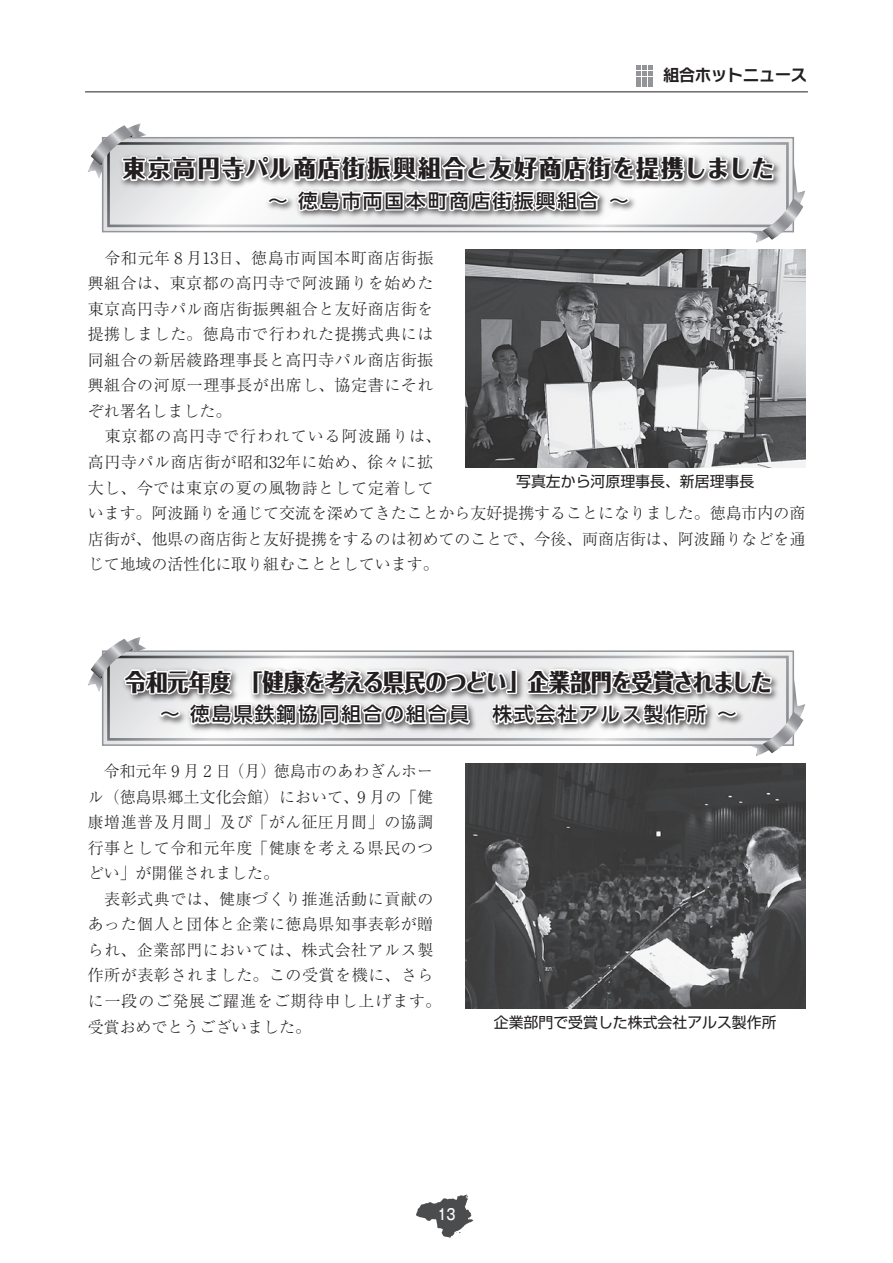
<style>
.page{position:relative;width:893px;height:1263px;background:#fff}
.page>*{position:absolute;margin:0;border:0;box-sizing:border-box;transform-origin:0 0}
.t1{font:800 23.55px "Folk Pro";letter-spacing:-.03em;color:#231f20;scale:.89 1}
.t2{font:800 23.55px "Folk Pro";letter-spacing:.09em;color:#231f20;scale:.96 1}
.t3{font:500 19.35px "UD Shin Go Pro";letter-spacing:.1em;color:#231f20}
.t4{font:300 15.9px/25.5px "Ryumin Pro";letter-spacing:.035em;color:#231f20}
.t5{font:15.9px "Typelabo N Std De Bold 90 msp RKSJ H";color:#231f20}
.t6{font:14.85px "Shin Go Pro";color:#231f20}
.t7{font:500 14.85px "Gothic MB101 Pro";color:#fff;scale:.8 1}
.s1{font-family:"Shin Go Pro De Bold 90 msp RKSJ H"}
</style>
<div class="page">
<svg style="left:416px;top:1194px;width:58px;height:44px"></svg>
<hr style="left:85px;top:92px;width:723px;height:1px;background:#231f20">
<svg style="left:636px;top:65px;width:16px;height:22px"></svg>
<svg style="left:88px;top:123px;width:717px;height:119px"></svg>
<img style="left:465px;top:250px;width:340px;height:218px">
<svg style="left:88px;top:637px;width:717px;height:119px"></svg>
<img style="left:465px;top:763px;width:340px;height:246px">
<p class="t5" style="left:663px;top:63px;width:145px"><span class="s1">組合</span>ホットニュース</p>
<h1 class="t2" style="left:123px;top:148px;width:680px">東京高円寺パル商店街振興組合と友好商店街を提携しました</h1>
<p class="t3" style="left:268px;top:185px;width:362px">～ 徳島市両国本町商店街振興組合 ～</p>
<p class="t4" style="left:88px;top:244px;width:719px">　令和元年 8 月13日、徳島市両国本町商店街振<br>興組合は、東京都の高円寺で阿波踊りを始めた<br>東京高円寺パル商店街振興組合と友好商店街を<br>提携しました。徳島市で行われた提携式典には<br>同組合の新居綾路理事長と高円寺パル商店街振<br>興組合の河原一理事長が出席し、協定書にそれ<br>ぞれ署名しました。<br>　東京都の高円寺で行われている阿波踊りは、<br>高円寺パル商店街が昭和32年に始め、徐々に拡<br>大し、今では東京の夏の風物詩として定着して<br>います。阿波踊りを通じて交流を深めてきたことから友好提携することになりました。徳島市内の商店街が、他県の商店街と友好提携をするのは初めてのことで、今後、両商店街は、阿波踊りなどを通じて地域の活性化に取り組むこととしています。</p>
<p class="t6" style="left:516px;top:469px;width:240px">写真左から河原理事長、新居理事長</p>
<h1 class="t1" style="left:125px;top:662px;width:728px">令和元年度　「健康を考える県民のつどい」企業部門を受賞されました</h1>
<p class="t3" style="left:160px;top:698px;width:578px">～ 徳島県鉄鋼協同組合の組合員　株式会社アルス製作所 ～</p>
<p class="t4" style="left:88px;top:757px;width:355px">　令和元年 9 月 2 日（月）徳島市のあわぎんホール（徳島県郷土文化会館）において、9 月の「健康増進普及月間」及び「がん征圧月間」の協調行事として令和元年度「健康を考える県民のつどい」が開催されました。<br>　表彰式典では、健康づくり推進活動に貢献のあった個人と団体と企業に徳島県知事表彰が贈られ、企業部門においては、株式会社アルス製作所が表彰されました。この受賞を機に、さらに一段のご発展ご躍進をご期待申し上げます。受賞おめでとうございました。</p>
<p class="t6" style="left:494px;top:1010px;width:284px">企業部門で受賞した株式会社アルス製作所</p>
<p class="t7" style="left:437px;top:1202px;width:24px">13</p>
</div>
